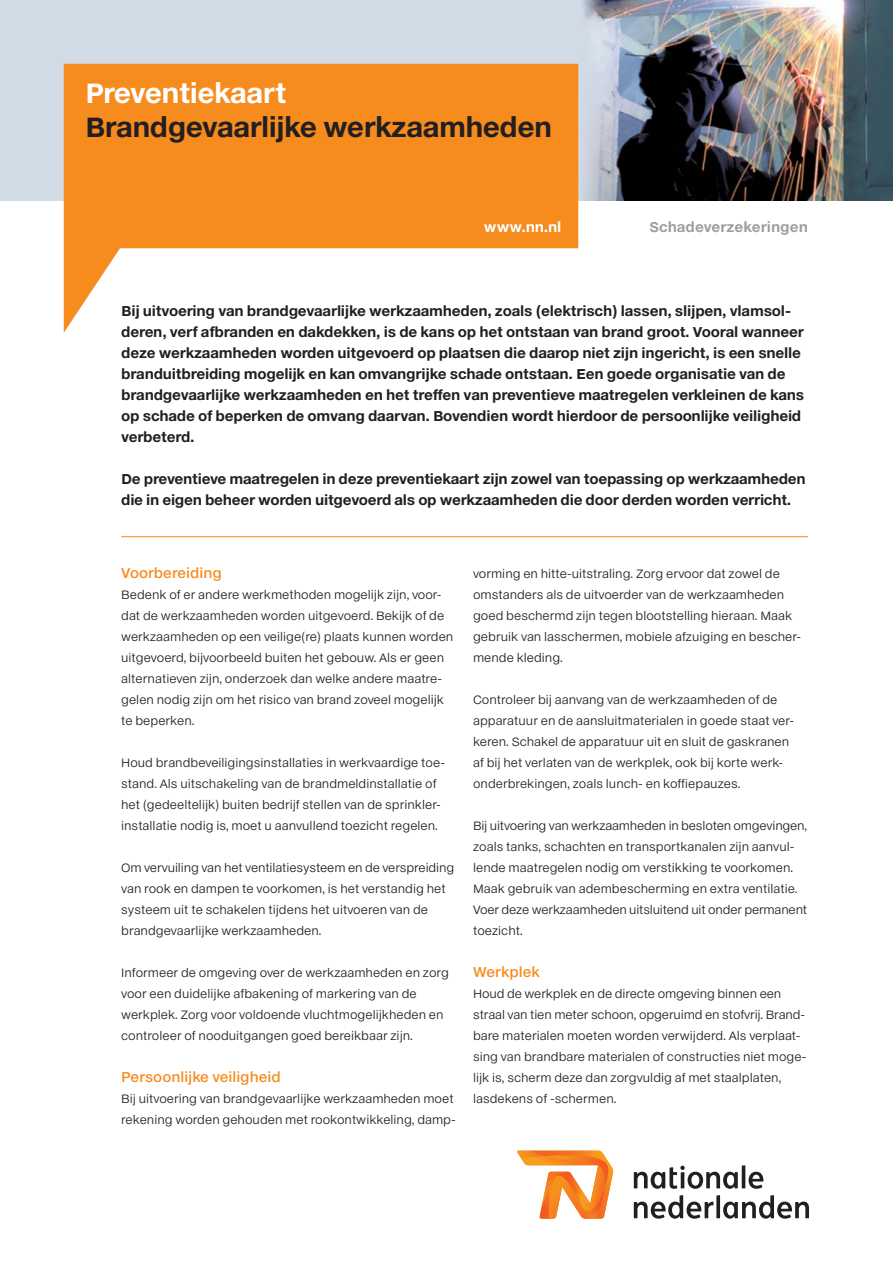
<style>
.page{position:relative;width:893px;height:1263px;background:#fff}
.page>*{position:absolute;margin:0;border:0;box-sizing:border-box;transform-origin:0 0}
.t1{font:700 29.25px "NN Sans";letter-spacing:-.02em;color:#231f20}
.t2{font:700 29.25px "NN Sans";letter-spacing:-.02em;color:#fff}
.t3{font:700 15px/21px "NN Sans";letter-spacing:-.015em;color:#231f20}
.t4{font:600 15px "NN Sans";color:#f68b1e}
.t5{font:700 15px "NN Sans";color:#9d9fa1}
.t6{font:700 15px "NN Sans";letter-spacing:-.005em;color:#fff}
.t7{font:12.75px/21px "NN Sans";color:#231f20}
</style>
<div class="page">
<img style="left:0;top:0;width:893px;height:200px">
<svg style="left:64px;top:64px;width:514px;height:269px;fill:#f68b1e"></svg>
<hr style="left:742px;top:1165px;width:3px;height:23px;background:#231f20">
<svg style="left:634px;top:1166px;width:104px;height:23px"></svg>
<svg style="left:749px;top:1172px;width:14px;height:17px"></svg>
<svg style="left:716px;top:1195px;width:4px;height:23px"></svg>
<svg style="left:723px;top:1195px;width:86px;height:24px"></svg>
<svg style="left:634px;top:1195px;width:79px;height:24px"></svg>
<svg style="left:517px;top:1150px;width:96px;height:69px"></svg>
<hr style="left:121px;top:536px;width:687px;height:1px;background:#f68b1e">
<h1 class="t2" style="left:85px;top:80px;width:203px">Preventiekaart</h1>
<h1 class="t1" style="left:85px;top:114px;width:469px">Brandgevaarlijke werkzaamheden</h1>
<p class="t6" style="left:484px;top:220px;width:79px">www.nn.nl</p>
<p class="t5" style="left:649px;top:220px;width:160px">Schadeverzekeringen</p>
<p class="t3" style="left:121px;top:301px;width:685px">Bij uitvoering van brandgevaarlijke werkzaamheden, zoals (elektrisch) lassen, slijpen, vlamsol&shy;deren, verf afbranden en dakdekken, is de kans op het ontstaan van brand groot. Vooral wanneer deze werkzaamheden worden uitgevoerd op plaatsen die daarop niet zijn ingericht, is een snelle branduitbreiding mogelijk en kan omvangrijke schade ontstaan. Een goede organisatie van de brandgevaarlijke werkzaamheden en het treffen van preventieve maatregelen verkleinen de kans op schade of beperken de omvang daarvan. Bovendien wordt hierdoor de persoonlijke veiligheid verbeterd.</p>
<p class="t3" style="left:121px;top:469px;width:686px">De preventieve maatregelen in deze preventiekaart zijn zowel van toepassing op werkzaamheden die in eigen beheer worden uitgevoerd als op werkzaamheden die door derden worden verricht.</p>
<p class="t4" style="left:121px;top:568px;width:102px">Voorbereiding</p>
<p class="t7" style="left:121px;top:585px;width:334px">Bedenk of er andere werkmethoden mogelijk zijn, voor&shy;dat de werkzaamheden worden uitgevoerd. Bekijk of de werkzaamheden op een veilige(re) plaats kunnen worden uitgevoerd, bijvoorbeeld buiten het gebouw. Als er geen alternatieven zijn, onderzoek dan welke andere maatre&shy;gelen nodig zijn om het risico van brand zoveel mogelijk te beperken.</p>
<p class="t7" style="left:121px;top:753px;width:325px">Houd brandbeveiligingsinstallaties in werkvaardige toe&shy;stand. Als uitschakeling van de brandmeldinstallatie of het (gedeeltelijk) buiten bedrijf stellen van de sprinkler&shy;installatie nodig is, moet u aanvullend toezicht regelen.</p>
<p class="t7" style="left:121px;top:858px;width:335px">Om vervuiling van het ventilatiesysteem en de verspreiding van rook en dampen te voorkomen, is het verstandig het systeem uit te schakelen tijdens het uitvoeren van de brandgevaarlijke werkzaamheden.</p>
<p class="t7" style="left:121px;top:963px;width:329px">Informeer de omgeving over de werkzaamheden en zorg voor een duidelijke afbakening of markering van de werkplek. Zorg voor voldoende vluchtmogelijkheden en controleer of nooduitgangen goed bereikbaar zijn.</p>
<p class="t4" style="left:121px;top:1072px;width:161px">Persoonlijke veiligheid</p>
<p class="t7" style="left:121px;top:1089px;width:336px">Bij uitvoering van brandgevaarlijke werkzaamheden moet rekening worden gehouden met rookontwikkeling, damp-</p>
<p class="t7" style="left:473px;top:564px;width:329px">vorming en hitte-uitstraling. Zorg ervoor dat zowel de omstanders als de uitvoerder van de werkzaamheden goed beschermd zijn tegen blootstelling hieraan. Maak gebruik van lasschermen, mobiele afzuiging en bescher&shy;mende kleding.</p>
<p class="t7" style="left:473px;top:690px;width:323px">Controleer bij aanvang van de werkzaamheden of de apparatuur en de aansluitmaterialen in goede staat ver&shy;keren. Schakel de apparatuur uit en sluit de gaskranen af bij het verlaten van de werkplek, ook bij korte werk&shy;onderbrekingen, zoals lunch- en koffiepauzes.</p>
<p class="t7" style="left:473px;top:816px;width:336px">Bij uitvoering van werkzaamheden in besloten omgevingen, zoals tanks, schachten en transportkanalen zijn aanvul&shy;lende maatregelen nodig om verstikking te voorkomen.<br>Maak gebruik van adembescherming en extra ventilatie.<br>Voer deze werkzaamheden uitsluitend uit onder permanent toezicht.</p>
<p class="t4" style="left:473px;top:967px;width:69px">Werkplek</p>
<p class="t7" style="left:473px;top:984px;width:335px">Houd de werkplek en de directe omgeving binnen een straal van tien meter schoon, opgeruimd en stofvrij. Brand&shy;bare materialen moeten worden verwijderd. Als verplaat&shy;sing van brandbare materialen of constructies niet moge&shy;lijk is, scherm deze dan zorgvuldig af met staalplaten, lasdekens of -schermen.</p>
</div>
